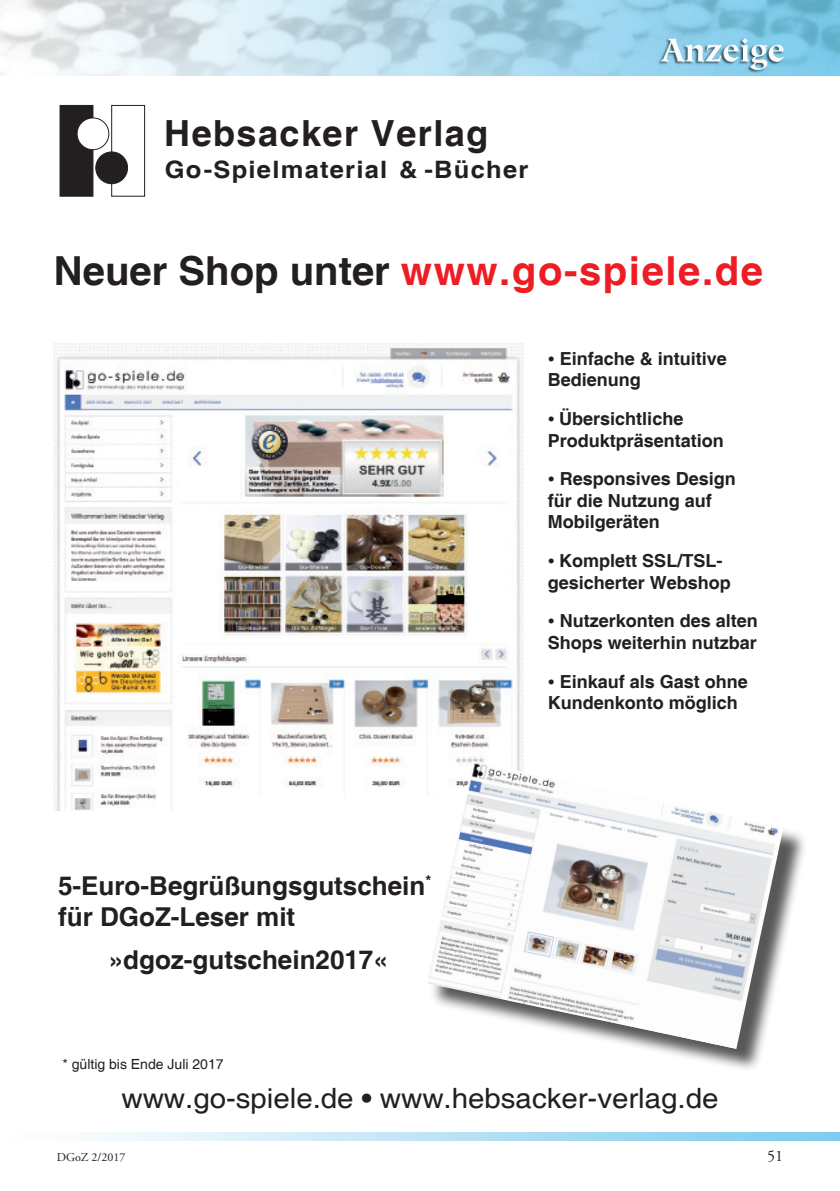
<style>
.page{position:relative;width:840px;height:1191px;background:#fff}
.page>*{position:absolute;margin:0;border:0;box-sizing:border-box;transform-origin:0 0}
.t1{font:700 40px "Helvetica";color:#ee1d23}
.t2{font:700 36px "Helvetica";letter-spacing:.04em;color:#231f20}
.t3{font:28px "Helvetica";color:#231f20;scale:1.05 1}
.t4{font:700 26px/31.2px "Helvetica";color:#231f20}
.t5{font:700 24px "Helvetica";letter-spacing:.05em;color:#231f20;scale:1.06 1}
.t6{font:700 18px/21.6px "Helvetica";color:#231f20}
.t7{font:16px "Adobe Garamond";color:#231f20}
.t8{font:14px "Helvetica";color:#231f20}
.t9{font:12px "Adobe Garamond";color:#231f20}
.s1{color:#231f20}
.s2{font-family:"Adobe Garamond";font-weight:400}
.s3{font-weight:700}
</style>
<div class="page">
<img style="left:0;top:0;width:839px;height:76px">
<svg style="left:93px;top:110px;width:18px;height:82px"></svg>
<div style="left:57px;top:103px;width:90px;height:96px;border:6px solid #fff"></div>
<div style="left:111px;top:105px;width:34px;height:92px;background:#fff;border:1px solid #231f20"></div>
<div style="left:60px;top:105px;width:33px;height:92px;background:#231f20"></div>
<div style="left:77px;top:118px;width:32px;height:32px;background:#fff;border-radius:50%"></div>
<div style="left:77px;top:117px;width:32px;height:33px;border:1px solid #231f20;border-radius:50%"></div>
<div style="left:96px;top:152px;width:31px;height:32px;background:#231f20;border-radius:50%"></div>
<div style="left:95px;top:152px;width:33px;height:32px;border:1px solid #231f20;border-radius:50%"></div>
<img style="left:54px;top:343px;width:469px;height:467px">
<div style="left:428px;top:764px;width:378px;height:308px;background:#231f20;opacity:.75"></div>
<img style="left:425px;top:761px;width:358px;height:288px">
<h2 class="t2" style="left:164px;top:112px;width:325px">Hebsacker Verlag</h2>
<h3 class="t5" style="left:165px;top:155px;width:344px">Go-Spielmaterial &amp; -Bücher</h3>
<h1 class="t1" style="left:54px;top:246px;width:710px"><span class="s1">Neuer Shop unter</span> www.go-spiele.de</h1>
<h3 class="t4" style="left:58px;top:871px;width:374px">5-Euro-Begrüßungsgutschein<sup>* </sup>für DGoZ-Leser mit</h3>
<h3 class="t4" style="left:109px;top:945px;width:280px">»dgoz-gutschein2017«</h3>
<p class="t8" style="left:62px;top:1056px;width:163px">* gültig bis Ende Juli 2017</p>
<p class="t6" style="left:547px;top:348px;width:181px"><span class="s2">•</span> Einfache &amp; intuitive<br>Bedienung</p>
<p class="t6" style="left:547px;top:409px;width:178px"><span class="s2">•</span> Übersichtliche<br>Produktpräsentation</p>
<p class="t6" style="left:547px;top:469px;width:190px"><span class="s2">•</span> Responsives Design für die Nutzung auf<br>Mobilgeräten</p>
<p class="t6" style="left:547px;top:551px;width:185px"><span class="s2">•</span> Komplett SSL/TSL&shy;gesicherter Webshop</p>
<p class="t6" style="left:547px;top:611px;width:212px"><span class="s2">•</span> Nutzerkonten des alten<br>Shops weiterhin nutzbar</p>
<p class="t6" style="left:547px;top:671px;width:202px"><span class="s2">•</span> Einkauf als Gast ohne<br>Kundenkonto möglich</p>
<h3 class="t3" style="left:121px;top:1081px;width:569px">www.go-spiele.de <span class="s3">•</span> www.hebsacker-verlag.de</h3>
<p class="t9" style="left:57px;top:1151px;width:70px">DGoZ 2/2017</p>
<p class="t7" style="left:766px;top:1147px;width:17px">51</p>
</div>
